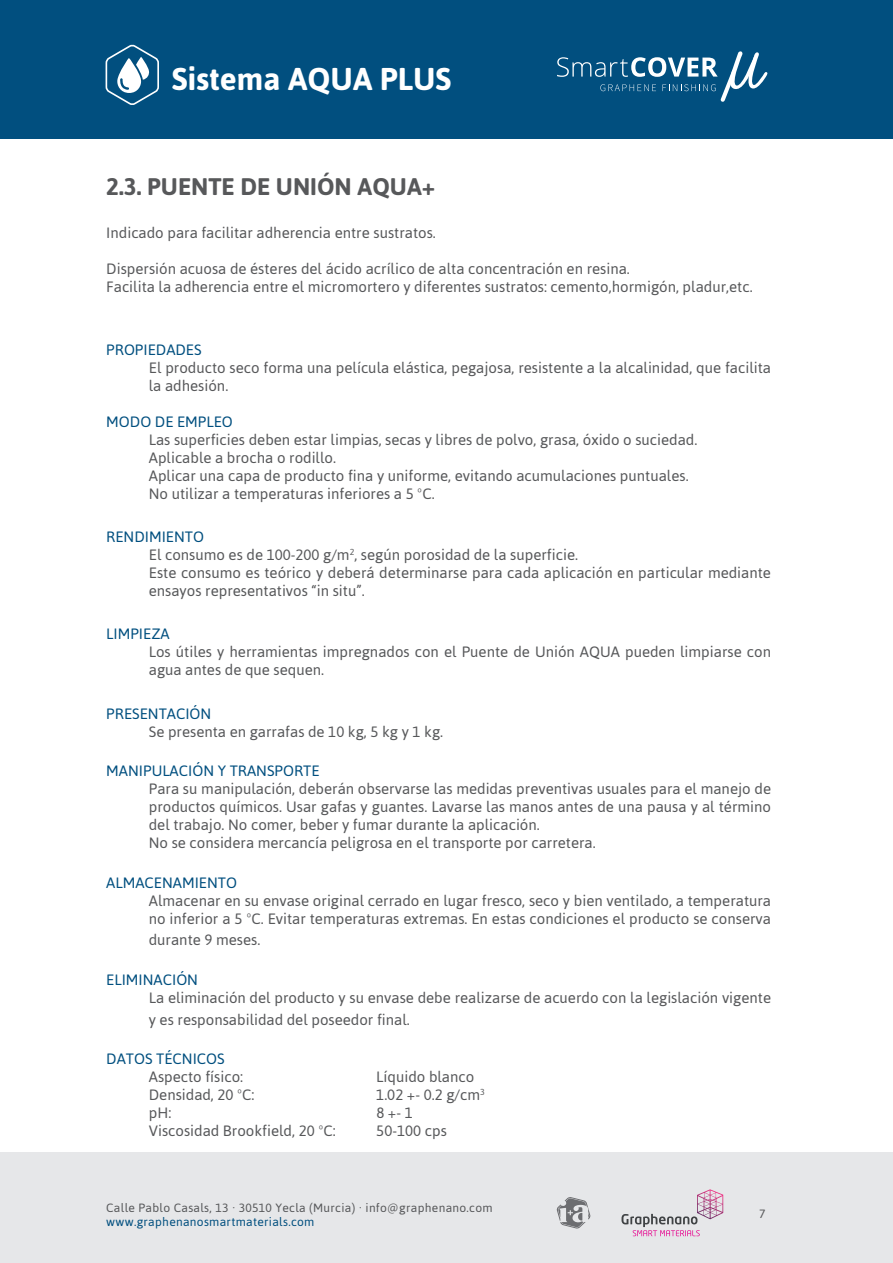
<style>
.page{position:relative;width:893px;height:1263px;background:#fff}
.page>*{position:absolute;margin:0;border:0;box-sizing:border-box;transform-origin:0 0}
.t1{font:700 31.5px "Asap";color:#fff}
.t2{font:700 24px "Asap";color:#57585a}
.t3{font:15px/18px "Asap";color:#57585a}
.t4{font:15px "Asap";color:#014f7f}
.t5{font:12px "Asap";letter-spacing:.025em;color:#57585a}
.t6{font:12px "Asap";letter-spacing:.025em;color:#014f7f}
</style>
<div class="page">
<div style="left:0;top:0;width:893px;height:138px;background:#014f7f"></div>
<svg style="left:105px;top:44px;width:54px;height:61px"></svg>
<svg style="left:557px;top:51px;width:211px;height:51px"></svg>
<div style="left:0;top:1152px;width:893px;height:111px;background:#e6e7e9"></div>
<svg style="left:557px;top:1197px;width:34px;height:32px"></svg>
<svg style="left:621px;top:1189px;width:102px;height:47px"></svg>
<h1 class="t1" style="left:172px;top:60px;width:281px">Sistema AQUA PLUS</h1>
<p class="t2" style="left:106px;top:172px;width:330px">2.3. PUENTE DE UNIÓN AQUA+</p>
<p class="t3" style="left:106px;top:224px;width:331px">Indicado para facilitar adherencia entre sustratos.</p>
<p class="t3" style="left:106px;top:260px;width:525px">Dispersión acuosa de ésteres del ácido acrílico de alta concentración en resina.</p>
<p class="t3" style="left:106px;top:278px;width:648px">Facilita la adherencia entre el micromortero y diferentes sustratos: cemento,hormigón, pladur,etc.</p>
<p class="t4" style="left:106px;top:341px;width:97px">PROPIEDADES</p>
<p class="t3" style="left:149px;top:358px;width:624px">El producto seco forma una película elástica, pegajosa, resistente a la alcalinidad, que facilita la adhesión.</p>
<p class="t4" style="left:106px;top:413px;width:128px">MODO DE EMPLEO</p>
<p class="t3" style="left:149px;top:430px;width:550px">Las superficies deben estar limpias, secas y libres de polvo, grasa, óxido o suciedad.</p>
<p class="t3" style="left:149px;top:448px;width:189px">Aplicable a brocha o rodillo.</p>
<p class="t3" style="left:149px;top:466px;width:541px">Aplicar una capa de producto fina y uniforme, evitando acumulaciones puntuales.</p>
<p class="t3" style="left:149px;top:484px;width:287px">No utilizar a temperaturas inferiores a 5 ºC.</p>
<p class="t4" style="left:106px;top:528px;width:99px">RENDIMIENTO</p>
<p class="t3" style="left:149px;top:546px;width:431px">El consumo es de 100-200 g/m<sup>2</sup>, según porosidad de la superficie.</p>
<p class="t3" style="left:149px;top:564px;width:624px">Este consumo es teórico y deberá determinarse para cada aplicación en particular mediante ensayos representativos “in situ”.</p>
<p class="t4" style="left:106px;top:625px;width:65px">LIMPIEZA</p>
<p class="t3" style="left:149px;top:643px;width:624px">Los útiles y herramientas impregnados con el Puente de Unión AQUA pueden limpiarse con agua antes de que sequen.</p>
<p class="t4" style="left:106px;top:704px;width:107px">PRESENTACIÓN</p>
<p class="t3" style="left:149px;top:722px;width:296px">Se presenta en garrafas de 10 kg, 5 kg y 1 kg.</p>
<p class="t4" style="left:106px;top:762px;width:215px">MANIPULACIÓN Y TRANSPORTE</p>
<p class="t3" style="left:149px;top:780px;width:624px;text-align:justify">Para su manipulación, deberán observarse las medidas preventivas usuales para el manejo de productos químicos. Usar gafas y guantes. Lavarse las manos antes de una pausa y al término del trabajo. No comer, beber y fumar durante la aplicación.</p>
<p class="t3" style="left:149px;top:834px;width:448px">No se considera mercancía peligrosa en el transporte por carretera.</p>
<p class="t4" style="left:106px;top:874px;width:132px">ALMACENAMIENTO</p>
<p class="t3" style="left:149px;top:891px;width:624px">Almacenar en su envase original cerrado en lugar fresco, seco y bien ventilado, a temperatura no inferior a 5 ºC. Evitar temperaturas extremas. En estas condiciones el producto se conserva</p>
<p class="t3" style="left:149px;top:931px;width:113px">durante 9 meses.</p>
<p class="t4" style="left:106px;top:971px;width:93px">ELIMINACIÓN</p>
<p class="t3" style="left:149px;top:987px;width:624px;line-height:21.6px">La eliminación del producto y su envase debe realizarse de acuerdo con la legislación vigente y es responsabilidad del poseedor final.</p>
<p class="t4" style="left:106px;top:1050px;width:120px">DATOS TÉCNICOS</p>
<p class="t3" style="left:149px;top:1068px;width:96px">Aspecto físico:</p>
<p class="t3" style="left:376px;top:1068px;width:99px">Líquido blanco</p>
<p class="t3" style="left:149px;top:1086px;width:107px">Densidad, 20 ºC:</p>
<p class="t3" style="left:376px;top:1086px;width:110px">1.02 +- 0.2 g/cm<sup>3</sup></p>
<p class="t3" style="left:149px;top:1104px;width:24px">pH:</p>
<p class="t3" style="left:376px;top:1104px;width:38px">8 +- 1</p>
<p class="t3" style="left:149px;top:1122px;width:188px">Viscosidad Brookfield, 20 ºC:</p>
<p class="t3" style="left:376px;top:1122px;width:72px">50-100 cps</p>
<p class="t5" style="left:106px;top:1201px;width:388px">Calle Pablo Casals, 13 · 30510 Yecla (Murcia) · info@graphenano.com</p>
<p class="t6" style="left:106px;top:1215px;width:210px">www.graphenanosmartmaterials.com</p>
<p class="t5" style="left:759px;top:1207px;width:8px">7</p>
</div>
